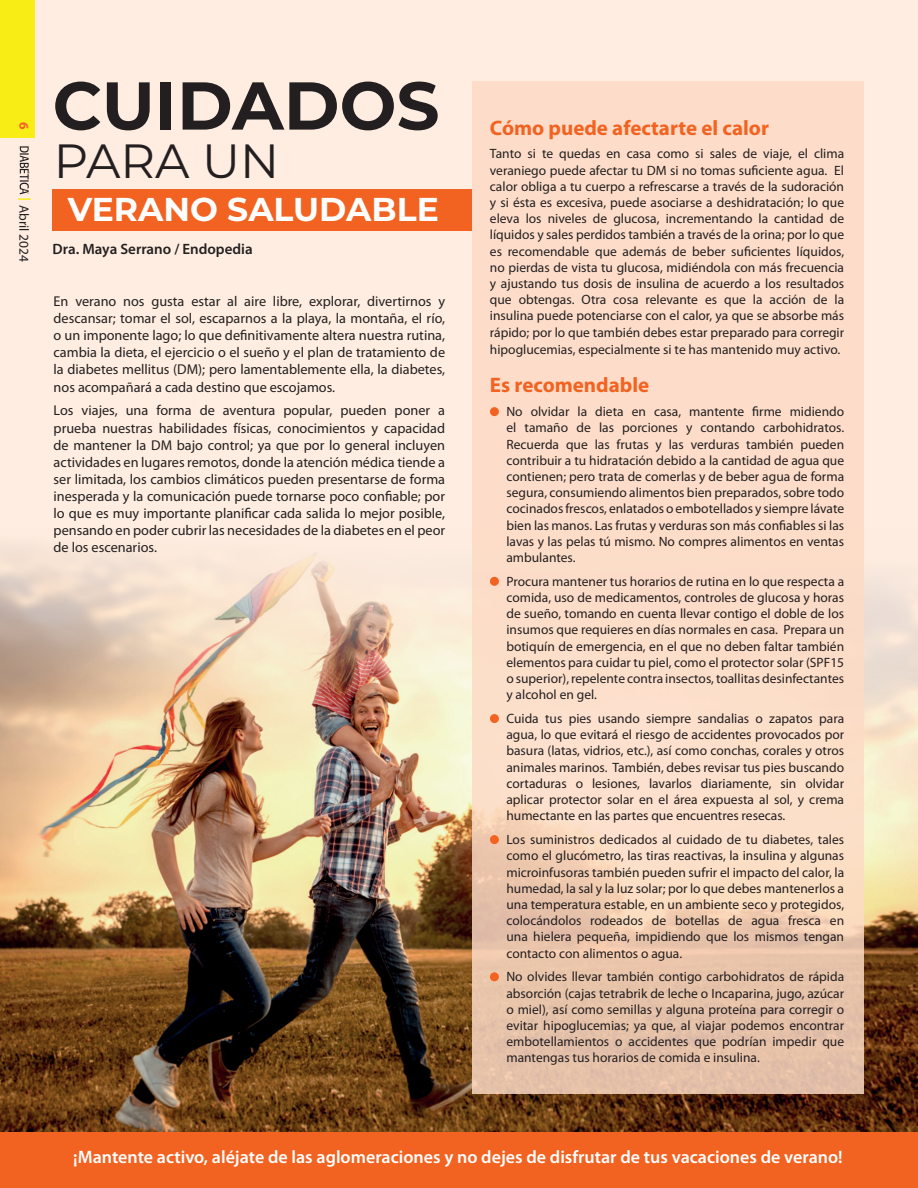
<style>
.page{position:relative;width:918px;height:1188px;background:#feede0}
.page>*{position:absolute;margin:0;border:0;box-sizing:border-box;transform-origin:0 0}
.t1{font:700 67.5px "Montserrat";color:#231f20}
.t2{font:48px "Montserrat";color:#231f20}
.t3{font:700 33px "Montserrat";color:#fff}
.t4{font:700 21px "Myriad Pro";color:#f26321}
.t5{font:600 18px "Myriad Pro";color:#fff}
.t6{font:600 15px "Myriad Pro";color:#231f20}
.t7{font:14.25px/17.1px "Myriad Pro";color:#231f20;text-align:justify}
.t8{font:13.5px/16.2px "Myriad Pro";color:#231f20;text-align:justify}
.t9{font:700 13.5px "Myriad Pro";color:#f26321}
</style>
<div class="page">
<div style="left:0;top:0;width:35px;height:138px;background:#f8ed15"></div>
<svg style="left:18px;top:146px;width:13px;height:54px"></svg>
<div style="left:53px;top:189px;width:419px;height:42px;background:#f26321"></div>
<img style="left:0;top:548px;width:918px;height:585px">
<svg style="left:472px;top:81px;width:392px;height:1013px;background:#f8d8c2"></svg>
<div style="left:490px;top:407px;width:9px;height:9px;background:#f26321;border-radius:50%"></div>
<div style="left:490px;top:577px;width:9px;height:9px;background:#f26321;border-radius:50%"></div>
<div style="left:490px;top:714px;width:9px;height:9px;background:#f26321;border-radius:50%"></div>
<div style="left:490px;top:835px;width:9px;height:9px;background:#f26321;border-radius:50%"></div>
<div style="left:490px;top:972px;width:9px;height:9px;background:#f26321;border-radius:50%"></div>
<div style="left:0;top:1133px;width:918px;height:55px;background:#f26321"></div>
<p class="t9" style="left:33px;top:122px;width:9px;rotate:90deg">6</p>
<p class="t8" style="left:32px;top:205px;width:59px;rotate:90deg">Abril 2024</p>
<p class="t1" style="left:53px;top:57px;width:388px">CUIDADOS</p>
<p class="t2" style="left:54px;top:128px;width:227px">PARA UN</p>
<p class="t3" style="left:68px;top:186px;width:373px">VERANO SALUDABLE</p>
<p class="t6" style="left:53px;top:240px;width:202px">Dra. Maya Serrano / Endopedia</p>
<p class="t7" style="left:54px;top:293px;width:393px">En verano nos gusta estar al aire libre, explorar, divertirnos y descansar; tomar el sol, escaparnos a la playa, la montaña, el río, o un imponente lago; lo que definitivamente altera nuestra rutina, cambia la dieta, el ejercicio o el sueño y el plan de tratamiento de la diabetes mellitus (DM); pero lamentablemente ella, la diabetes, nos acompañará a cada destino que escojamos.</p>
<p class="t7" style="left:54px;top:402px;width:393px">Los viajes, una forma de aventura popular, pueden poner a prueba nuestras habilidades físicas, conocimientos y capacidad de mantener la DM bajo control; ya que por lo general incluyen actividades en lugares remotos, donde la atención médica tiende a ser limitada, los cambios climáticos pueden presentarse de forma inesperada y la comunicación puede tornarse poco confiable; por lo que es muy importante planificar cada salida lo mejor posible, pensando en poder cubrir las necesidades de la diabetes en el peor de los escenarios.</p>
<p class="t4" style="left:490px;top:115px;width:281px">Cómo puede afectarte el calor</p>
<p class="t8" style="left:490px;top:145px;width:356px">Tanto si te quedas en casa como si sales de viaje, el clima veraniego puede afectar tu DM si no tomas suficiente agua. El calor obliga a tu cuerpo a refrescarse a través de la sudoración y si ésta es excesiva, puede asociarse a deshidratación; lo que eleva los niveles de glucosa, incrementando la cantidad de líquidos y sales perdidos también a través de la orina; por lo que es recomendable que además de beber suficientes líquidos, no pierdas de vista tu glucosa, midiéndola con más frecuencia y ajustando tus dosis de insulina de acuerdo a los resultados que obtengas. Otra cosa relevante es que la acción de la insulina puede potenciarse con el calor, ya que se absorbe más rápido; por lo que también debes estar preparado para corregir hipoglucemias, especialmente si te has mantenido muy activo.</p>
<p class="t4" style="left:490px;top:372px;width:161px">Es recomendable</p>
<p class="t8" style="left:506px;top:403px;width:339px">No olvidar la dieta en casa, mantente firme midiendo el tamaño de las porciones y contando carbohidratos.<br>Recuerda que las frutas y las verduras también pueden contribuir a tu hidratación debido a la cantidad de agua que contienen; pero trata de comerlas y de beber agua de forma segura, consumiendo alimentos bien preparados, sobre todo cocinados frescos, enlatados o embotellados y siempre lávate bien las manos. Las frutas y verduras son más confiables si las lavas y las pelas tú mismo. No compres alimentos en ventas ambulantes.</p>
<p class="t8" style="left:506px;top:573px;width:339px">Procura mantener tus horarios de rutina en lo que respecta a comida, uso de medicamentos, controles de glucosa y horas de sueño, tomando en cuenta llevar contigo el doble de los insumos que requieres en días normales en casa. Prepara un botiquín de emergencia, en el que no deben faltar también elementos para cuidar tu piel, como el protector solar (SPF15 o superior), repelente contra insectos, toallitas desinfectantes y alcohol en gel.</p>
<p class="t8" style="left:506px;top:710px;width:339px">Cuida tus pies usando siempre sandalias o zapatos para agua, lo que evitará el riesgo de accidentes provocados por basura (latas, vidrios, etc.), así como conchas, corales y otros animales marinos. También, debes revisar tus pies buscando cortaduras o lesiones, lavarlos diariamente, sin olvidar aplicar protector solar en el área expuesta al sol, y crema humectante en las partes que encuentres resecas.</p>
<p class="t8" style="left:506px;top:831px;width:339px">Los suministros dedicados al cuidado de tu diabetes, tales como el glucómetro, las tiras reactivas, la insulina y algunas microinfusoras también pueden sufrir el impacto del calor, la humedad, la sal y la luz solar; por lo que debes mantenerlos a una temperatura estable, en un ambiente seco y protegidos, colocándolos rodeados de botellas de agua fresca en una hielera pequeña, impidiendo que los mismos tengan contacto con alimentos o agua.</p>
<p class="t8" style="left:506px;top:969px;width:339px">No olvides llevar también contigo carbohidratos de rápida absorción (cajas tetrabrik de leche o Incaparina, jugo, azúcar o miel), así como semillas y alguna proteína para corregir o evitar hipoglucemias; ya que, al viajar podemos encontrar embotellamientos o accidentes que podrían impedir que mantengas tus horarios de comida e insulina.</p>
<p class="t5" style="left:73px;top:1145px;width:771px">¡Mantente activo, aléjate de las aglomeraciones y no dejes de disfrutar de tus vacaciones de verano!</p>
</div>
